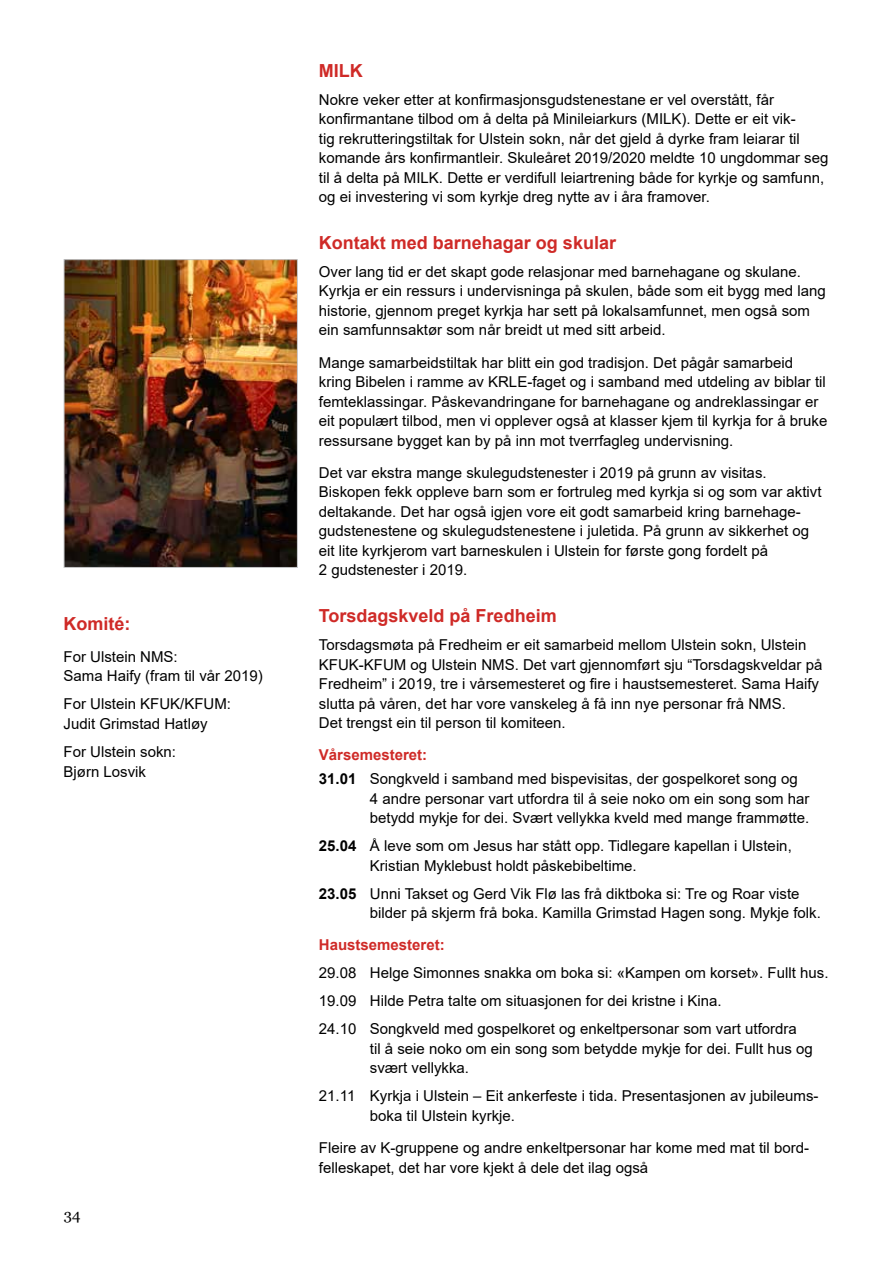
<style>
.page{position:relative;width:893px;height:1263px;background:#fff}
.page>*{position:absolute;margin:0;border:0;box-sizing:border-box;transform-origin:0 0}
.t1{font:700 18px "Arial";color:#cf2a27}
.t2{font:15px/19.5px "Arial";color:#000}
.t3{font:700 15px "Arial";color:#cf2a27}
.t4{font:15px "Georgia";color:#000}
.s1{font-weight:700;color:#cf2a27}
.s2{font-weight:700}
</style>
<div class="page">
<img style="left:66px;top:261px;width:230px;height:305px">
<div style="left:64px;top:259px;width:234px;height:309px;border:1px solid #c7c8ca"></div>
<p class="t1" style="left:64px;top:611px;width:68px">Komité:</p>
<p class="t2" style="left:64px;top:647px;width:201px">For Ulstein NMS:<br>Sama Haify (fram til vår 2019)</p>
<p class="t2" style="left:64px;top:694px;width:169px">For Ulstein KFUK/KFUM:<br>Judit Grimstad Hatløy</p>
<p class="t2" style="left:64px;top:742px;width:114px">For Ulstein sokn:<br>Bjørn Losvik</p>
<p class="t4" style="left:64px;top:1206px;width:18px">34</p>
<p class="t1" style="left:319px;top:58px;width:45px">MILK</p>
<p class="t2" style="left:319px;top:90px;width:511px">Nokre veker etter at konfirmasjonsgudstenestane er vel overstått, får konfirmantane tilbod om å delta på Minileiarkurs (MILK). Dette er eit vik-<br>tig rekrutteringstiltak for Ulstein sokn, når det gjeld å dyrke fram leiarar til komande års konfirmantleir. Skuleåret 2019/2020 meldte 10 ungdommar seg til å delta på MILK. Dette er verdifull leiartrening både for kyrkje og samfunn, og ei investering vi som kyrkje dreg nytte av i åra framover.</p>
<p class="t1" style="left:319px;top:230px;width:299px">Kontakt med barnehagar og skular</p>
<p class="t2" style="left:319px;top:262px;width:508px">Over lang tid er det skapt gode relasjonar med barnehagane og skulane.<br>Kyrkja er ein ressurs i undervisninga på skulen, både som eit bygg med lang historie, gjennom preget kyrkja har sett på lokalsamfunnet, men også som ein samfunnsaktør som når breidt ut med sitt arbeid.</p>
<p class="t2" style="left:319px;top:353px;width:510px">Mange samarbeidstiltak har blitt ein god tradisjon. Det pågår samarbeid kring Bibelen i ramme av KRLE-faget og i samband med utdeling av biblar til femteklassingar. Påskevandringane for barnehagane og andreklassingar er eit populært tilbod, men vi opplever også at klasser kjem til kyrkja for å bruke ressursane bygget kan by på inn mot tverrfagleg undervisning.</p>
<p class="t2" style="left:319px;top:463px;width:504px">Det var ekstra mange skulegudstenester i 2019 på grunn av visitas.<br>Biskopen fekk oppleve barn som er fortruleg med kyrkja si og som var aktivt deltakande. Det har også igjen vore eit godt samarbeid kring barnehage&shy;gudstenestene og skulegudstenestene i juletida. På grunn av sikkerhet og eit lite kyrkjerom vart barneskulen i Ulstein for første gong fordelt på<br>2 gudstenester i 2019.</p>
<p class="t1" style="left:319px;top:603px;width:239px">Torsdagskveld på Fredheim</p>
<p class="t2" style="left:319px;top:635px;width:505px">Torsdagsmøta på Fredheim er eit samarbeid mellom Ulstein sokn, Ulstein KFUK-KFUM og Ulstein NMS. Det vart gjennomført sju “Torsdagskveldar på Fredheim” i 2019, tre i vårsemesteret og fire i haustsemesteret. Sama Haify slutta på våren, det har vore vanskeleg å få inn nye personar frå NMS.<br>Det trengst ein til person til komiteen.</p>
<p class="t2" style="left:319px;top:743px;width:480px;line-height:23.7px"><span class="s1">Vårsemesteret:<br></span><span class="s2">31.01</span> Songkveld i samband med bispevisitas, der gospelkoret song og</p>
<p class="t2" style="left:370px;top:788px;width:441px">4 andre personar vart utfordra til å seie noko om ein song som har betydd mykje for dei. Svært vellykka kveld med mange frammøtte.</p>
<p class="t2" style="left:370px;top:836px;width:423px;text-indent:-51px"><span class="s2">25.04</span> Å leve som om Jesus har stått opp. Tidlegare kapellan i Ulstein,<br>Kristian Myklebust holdt påskebibeltime.</p>
<p class="t2" style="left:370px;top:883px;width:452px;text-indent:-51px"><span class="s2">23.05</span> Unni Takset og Gerd Vik Flø las frå diktboka si: Tre og Roar viste bilder på skjerm frå boka. Kamilla Grimstad Hagen song. Mykje folk.</p>
<p class="t3" style="left:319px;top:934px;width:127px">Haustsemesteret:</p>
<p class="t2" style="left:319px;top:959px;width:511px;line-height:28px">29.08 Helge Simonnes snakka om boka si: «Kampen om korset». Fullt hus.<br>19.09 Hilde Petra talte om situasjonen for dei kristne i Kina.<br>24.10 Songkveld med gospelkoret og enkeltpersonar som vart utfordra</p>
<p class="t2" style="left:370px;top:1039px;width:444px">til å seie noko om ein song som betydde mykje for dei. Fullt hus og svært vellykka.</p>
<p class="t2" style="left:370px;top:1086px;width:450px;text-indent:-51px">21.11 Kyrkja i Ulstein – Eit ankerfeste i tida. Presentasjonen av jubileums&shy;boka til Ulstein kyrkje.</p>
<p class="t2" style="left:319px;top:1138px;width:492px">Fleire av K-gruppene og andre enkeltpersonar har kome med mat til bord&shy;felleskapet, det har vore kjekt å dele det ilag også</p>
</div>
